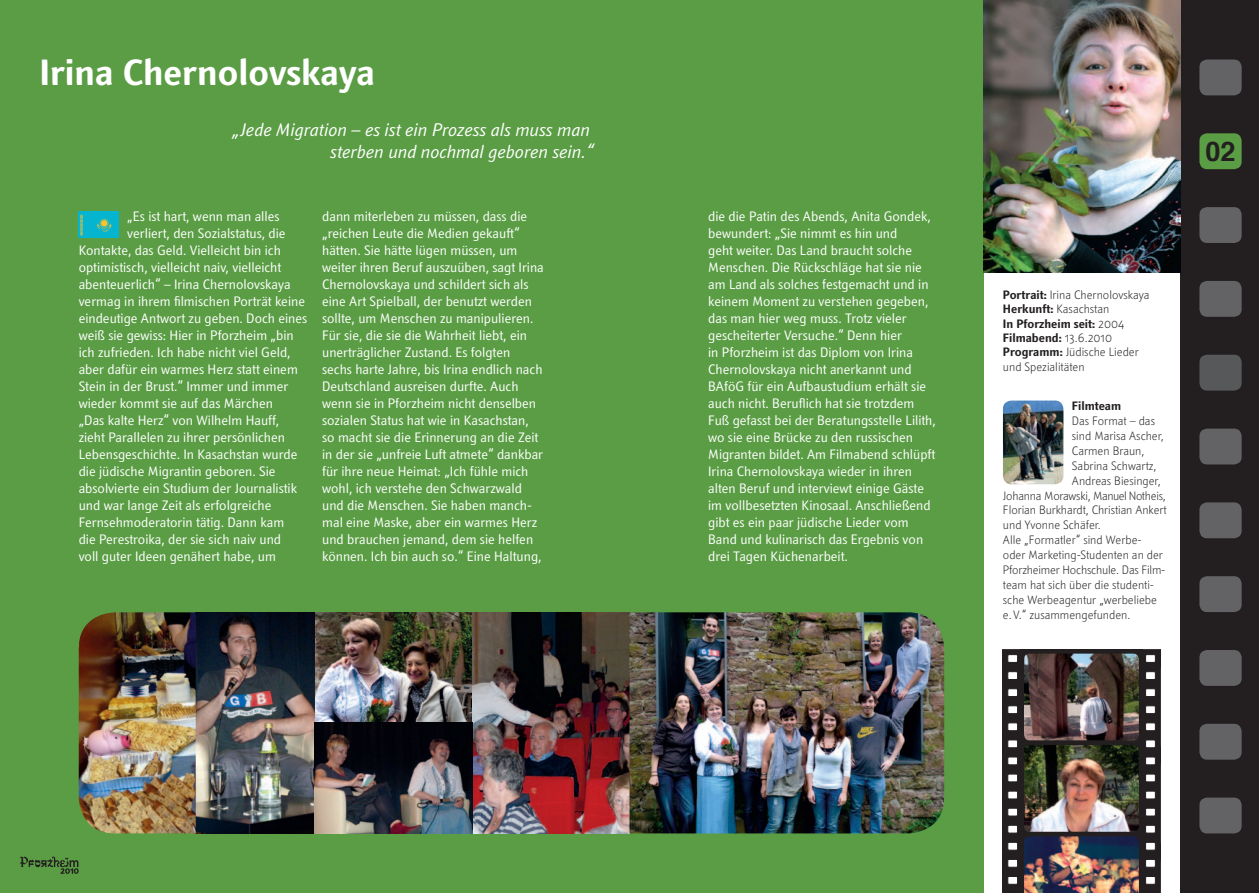
<style>
.page{position:relative;width:1259px;height:893px;background:#fff}
.page>*{position:absolute;margin:0;border:0;box-sizing:border-box;transform-origin:0 0}
.t1{font:700 36px "Textra LT";color:#fff}
.t2{font:700 27px "Helvetica";color:#231f20}
.t3{font:italic 18px/21.6px "Textra LT";color:#fff;text-align:right}
.t4{font:13.5px/17px "Textra LT";color:#fff}
.t5{font:300 12px/14.4px "Textra LT";color:#231f20}
.t6{font:300 12px "Textra LT";letter-spacing:-.02em;color:#231f20}
.t7{font:700 12px "Textra LT";color:#231f20}
.s1{font-weight:700}
</style>
<div class="page">
<div style="left:1180px;top:0;width:79px;height:893px;background:#231f20"></div>
<div style="left:1199px;top:60px;width:42px;height:35px;background:#636366;border-radius:8px"></div>
<div style="left:1199px;top:207px;width:42px;height:36px;background:#636366;border-radius:8px"></div>
<div style="left:1199px;top:502px;width:42px;height:36px;background:#636366;border-radius:8px"></div>
<div style="left:1199px;top:724px;width:42px;height:36px;background:#636366;border-radius:8px"></div>
<div style="left:1199px;top:429px;width:42px;height:35px;background:#636366;border-radius:8px"></div>
<div style="left:1199px;top:650px;width:42px;height:36px;background:#636366;border-radius:8px"></div>
<div style="left:1199px;top:281px;width:42px;height:36px;background:#636366;border-radius:8px"></div>
<div style="left:1199px;top:576px;width:42px;height:36px;background:#636366;border-radius:8px"></div>
<div style="left:1199px;top:798px;width:42px;height:35px;background:#636366;border-radius:8px"></div>
<div style="left:1199px;top:133px;width:42px;height:36px;background:#5a9d44;border-radius:8px"></div>
<div style="left:1199px;top:355px;width:42px;height:36px;background:#57585a;border-radius:8px"></div>
<div style="left:0;top:0;width:983px;height:893px;background:#5a9d44"></div>
<img style="left:983px;top:0;width:197px;height:272px">
<svg style="left:1003px;top:650px;width:17px;height:243px"></svg>
<svg style="left:1142px;top:650px;width:18px;height:243px;background:#4d494a"></svg>
<div style="left:1020px;top:650px;width:122px;height:243px;background:#231f20"></div>
<img style="left:1024px;top:654px;width:115px;height:86px">
<img style="left:1024px;top:745px;width:115px;height:87px">
<img style="left:1024px;top:836px;width:115px;height:57px">
<img style="left:1003px;top:401px;width:60px;height:83px">
<img style="left:79px;top:612px;width:865px;height:221px">
<div style="left:79px;top:211px;width:40px;height:27px;background:#05b5cf"></div>
<svg style="left:97px;top:218px;width:15px;height:14px"></svg>
<svg style="left:80px;top:215px;width:3px;height:21px"></svg>
<svg style="left:20px;top:856px;width:59px;height:18px"></svg>
<h1 class="t1" style="left:39px;top:49px;width:337px">Irina Chernolovskaya</h1>
<h3 class="t3" style="left:233px;top:119px;width:362px">„Jede Migration – es ist ein Prozess als muss man sterben und nochmal geboren sein.“</h3>
<p class="t4" style="left:127px;top:208px;width:154px">„Es ist hart, wenn man alles</p>
<p class="t4" style="left:127px;top:225px;width:160px">verliert, den Sozialstatus, die</p>
<p class="t4" style="left:79px;top:242px;width:204px">Kontakte, das Geld. Vielleicht bin ich</p>
<p class="t4" style="left:79px;top:259px;width:204px">optimistisch, vielleicht naiv, vielleicht</p>
<p class="t4" style="left:79px;top:276px;width:214px">abenteuerlich“ – Irina Chernolovskaya</p>
<p class="t4" style="left:79px;top:293px;width:228px">vermag in ihrem filmischen Porträt keine</p>
<p class="t4" style="left:79px;top:310px;width:230px">eindeutige Antwort zu geben. Doch eines</p>
<p class="t4" style="left:79px;top:327px;width:217px">weiß sie gewiss: Hier in Pforzheim „bin</p>
<p class="t4" style="left:79px;top:344px;width:213px">ich zufrieden. Ich habe nicht viel Geld,</p>
<p class="t4" style="left:79px;top:361px;width:221px">aber dafür ein warmes Herz statt einem</p>
<p class="t4" style="left:79px;top:378px;width:211px">Stein in der Brust.“ Immer und immer</p>
<p class="t4" style="left:79px;top:395px;width:196px">wieder kommt sie auf das Märchen</p>
<p class="t4" style="left:79px;top:412px;width:202px">„Das kalte Herz“ von Wilhelm Hauff,</p>
<p class="t4" style="left:79px;top:429px;width:208px">zieht Parallelen zu ihrer persönlichen</p>
<p class="t4" style="left:79px;top:446px;width:220px">Lebensgeschichte. In Kasachstan wurde</p>
<p class="t4" style="left:79px;top:463px;width:198px">die jüdische Migrantin geboren. Sie</p>
<p class="t4" style="left:79px;top:480px;width:220px">absolvierte ein Studium der Journalistik</p>
<p class="t4" style="left:79px;top:497px;width:194px">und war lange Zeit als erfolgreiche</p>
<p class="t4" style="left:79px;top:514px;width:207px">Fernsehmoderatorin tätig. Dann kam</p>
<p class="t4" style="left:79px;top:531px;width:204px">die Perestroika, der sie sich naiv und</p>
<p class="t4" style="left:79px;top:548px;width:199px">voll guter Ideen genähert habe, um</p>
<p class="t4" style="left:322px;top:208px;width:223px">dann miterleben zu müssen, dass die „reichen Leute die Medien gekauft“ hätten. Sie hätte lügen müssen, um weiter ihren Beruf auszuüben, sagt Irina Chernolovskaya und schildert sich als eine Art Spielball, der benutzt werden sollte, um Menschen zu manipulieren.<br>Für sie, die sie die Wahrheit liebt, ein unerträglicher Zustand. Es folgten<br>sechs harte Jahre, bis Irina endlich nach Deutschland ausreisen durfte. Auch wenn sie in Pforzheim nicht denselben sozialen Status hat wie in Kasachstan, so macht sie die Erinnerung an die Zeit in der sie „unfreie Luft atmete“ dankbar für ihre neue Heimat: „Ich fühle mich wohl, ich verstehe den Schwarzwald und die Menschen. Sie haben manch&shy;mal eine Maske, aber ein warmes Herz und brauchen jemand, dem sie helfen können. Ich bin auch so.“ Eine Haltung,</p>
<p class="t4" style="left:708px;top:208px;width:229px">die die Patin des Abends, Anita Gondek, bewundert: „Sie nimmt es hin und<br>geht weiter. Das Land braucht solche Menschen. Die Rückschläge hat sie nie am Land als solches festgemacht und in keinem Moment zu verstehen gegeben, das man hier weg muss. Trotz vieler gescheiterter Versuche.“ Denn hier<br>in Pforzheim ist das Diplom von Irina Chernolovskaya nicht anerkannt und BAföG für ein Aufbaustudium erhält sie auch nicht. Beruflich hat sie trotzdem Fuß gefasst bei der Beratungsstelle Lilith, wo sie eine Brücke zu den russischen Migranten bildet. Am Filmabend schlüpft Irina Chernolovskaya wieder in ihren alten Beruf und interviewt einige Gäste im vollbesetzten Kinosaal. Anschließend gibt es ein paar jüdische Lieder vom Band und kulinarisch das Ergebnis von drei Tagen Küchenarbeit.</p>
<h2 class="t2" style="left:1205px;top:130px;width:32px">02</h2>
<p class="t5" style="left:1003px;top:287px;width:148px"><span class="s1">Portrait:</span> Irina Chernolovskaya<br><span class="s1">Herkunft:</span> Kasachstan<br><span class="s1">In Pforzheim seit:</span> 2004<br><span class="s1">Filmabend:</span> 13.6.2010<br><span class="s1">Programm:</span> Jüdische Lieder und Spezialitäten</p>
<p class="t7" style="left:1072px;top:398px;width:51px">Filmteam</p>
<p class="t5" style="left:1072px;top:413px;width:85px">Das Format – das</p>
<p class="t5" style="left:1072px;top:428px;width:93px">sind Marisa Ascher,</p>
<p class="t5" style="left:1072px;top:443px;width:74px">Carmen Braun,</p>
<p class="t5" style="left:1072px;top:458px;width:86px">Sabrina Schwartz,</p>
<p class="t5" style="left:1072px;top:473px;width:90px">Andreas Biesinger,</p>
<p class="t6" style="left:1003px;top:488px;width:164px">Johanna Morawski, Manuel Notheis,</p>
<p class="t5" style="left:1003px;top:503px;width:165px">Florian Burkhardt, Christian Ankert</p>
<p class="t5" style="left:1003px;top:518px;width:99px">und Yvonne Schäfer.</p>
<p class="t5" style="left:1003px;top:532px;width:140px">Alle „Formatler“ sind Werbe-</p>
<p class="t5" style="left:1003px;top:547px;width:162px">oder Marketing-Studenten an der</p>
<p class="t5" style="left:1003px;top:562px;width:164px">Pforzheimer Hochschule. Das Film-</p>
<p class="t5" style="left:1003px;top:577px;width:153px">team hat sich über die studenti-</p>
<p class="t5" style="left:1003px;top:592px;width:155px">sche Werbeagentur „werbeliebe</p>
<p class="t5" style="left:1003px;top:607px;width:129px">e.V.“ zusammengefunden.</p>
</div>
